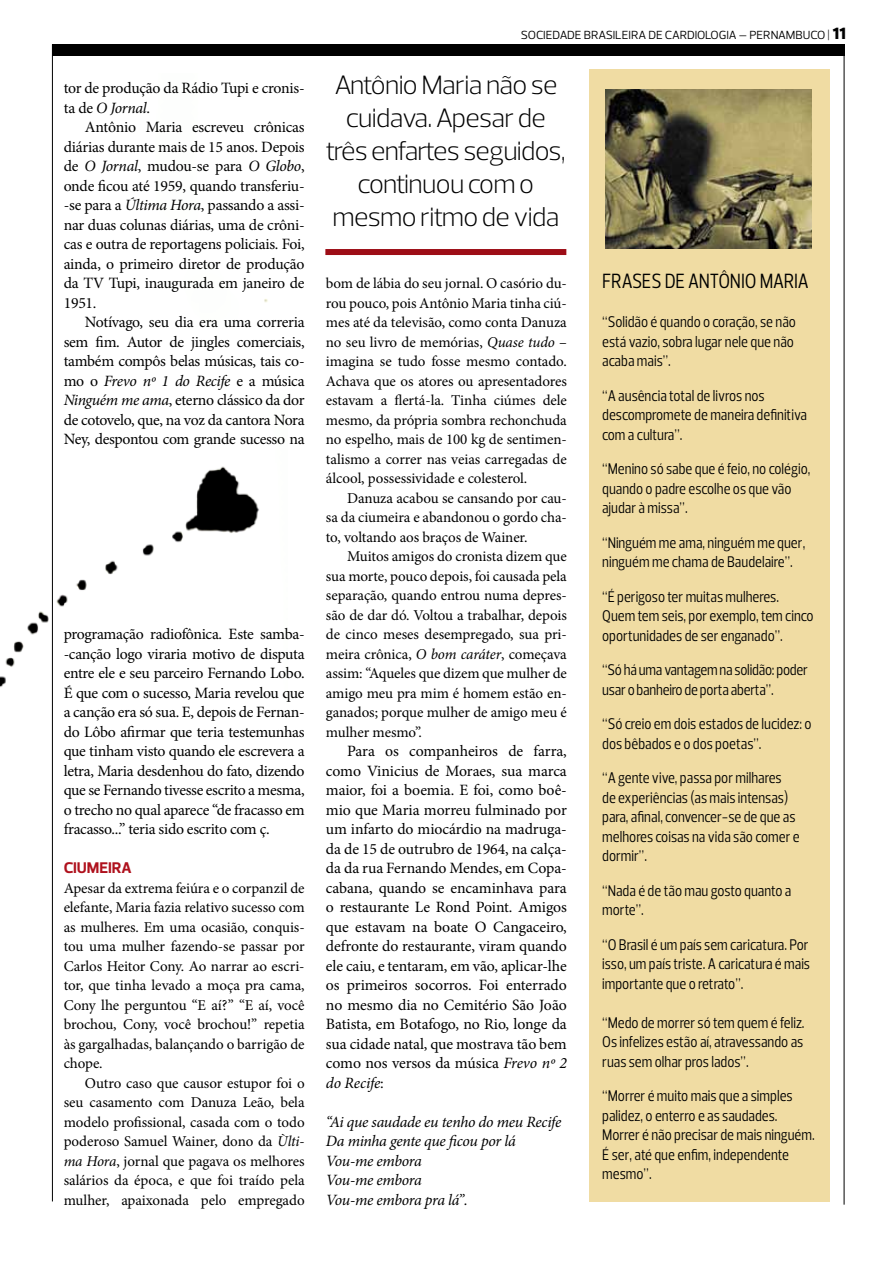
<style>
.page{position:relative;width:893px;height:1263px;background:#fff}
.page>*{position:absolute;margin:0;border:0;box-sizing:border-box;transform-origin:0 0}
.t1{font:300 27px/33px "Prelo";letter-spacing:-.025em;color:#000;text-align:center}
.t2{font:21px "Prelo Condensed";letter-spacing:-.01em;color:#000}
.t3{font:15.75px/19.5px "Minion Pro";letter-spacing:-.015em;color:#000;text-align:justify}
.t4{font:15.75px/19.5px "Prelo Condensed";color:#000}
.t5{font:italic 15.75px/19.5px "Minion Pro";letter-spacing:-.02em;color:#000}
.t6{font:700 15.75px "Prelo";letter-spacing:-.005em;color:#af111d}
.t7{font:15px/19.5px "Minion Pro";letter-spacing:-.005em;color:#000;text-align:justify}
.t8{font:12px "Prelo";letter-spacing:-.01em;color:#000}
.s1{font-style:italic}
.s2{font-weight:900;font-size:16.5px}
</style>
<div class="page">
<hr style="left:844px;top:54px;width:1px;height:1150px;background:#000">
<div style="left:52px;top:44px;width:792px;height:12px;background:#000"></div>
<img style="left:0;top:73px;width:268px;height:688px">
<div style="left:325px;top:249px;width:241px;height:6px;background:#9d0d16"></div>
<div style="left:589px;top:69px;width:241px;height:1132px;background:#f0dca3"></div>
<img style="left:605px;top:90px;width:207px;height:159px">
<hr style="left:52px;top:44px;width:1px;height:1157px;background:#000">
<p class="t3" style="left:64px;top:78px;width:242px">tor de produção da Rádio Tupi e cronis&shy;ta de <span class="s1">O Jornal</span>.</p>
<p class="t3" style="left:64px;top:117px;width:242px;text-indent:21px">Antônio Maria escreveu crônicas diárias durante mais de 15 anos. Depois de <span class="s1">O Jornal</span>, mudou-se para <span class="s1">O Globo</span>, onde ficou até 1959, quando transferiu--se para a <span class="s1">Última Hora</span>, passando a assi&shy;nar duas colunas diárias, uma de crôni&shy;cas e outra de reportagens policiais. Foi, ainda, o primeiro diretor de produção da TV Tupi, inaugurada em janeiro de 1951.</p>
<p class="t3" style="left:64px;top:312px;width:242px;text-indent:21px">Notívago, seu dia era uma correria sem fim. Autor de jingles comerciais, também compôs belas músicas, tais co&shy;mo o <span class="s1">Frevo nº 1 do Recife</span> e a música <span class="s1">Ninguém me ama</span>, eterno clássico da dor de cotovelo, que, na voz da cantora Nora Ney, despontou com grande sucesso na</p>
<p class="t3" style="left:64px;top:624px;width:242px">programação radiofônica. Este samba--canção logo viraria motivo de disputa entre ele e seu parceiro Fernando Lobo.<br>É que com o sucesso, Maria revelou que a canção era só sua. E, depois de Fernan&shy;do Lôbo afirmar que teria testemunhas que tinham visto quando ele escrevera a letra, Maria desdenhou do fato, dizendo que se Fernando tivesse escrito a mesma, o trecho no qual aparece “de fracasso em fracasso...” teria sido escrito com ç.</p>
<p class="t6" style="left:64px;top:858px;width:70px">CIUMEIRA</p>
<p class="t7" style="left:64px;top:878px;width:242px">Apesar da extrema feiúra e o corpanzil de elefante, Maria fazia relativo sucesso com as mulheres. Em uma ocasião, conquis&shy;tou uma mulher fazendo-se passar por Carlos Heitor Cony. Ao narrar ao escri&shy;tor, que tinha levado a moça pra cama, Cony lhe perguntou “E aí?” “E aí, você brochou, Cony, você brochou!” repetia às gargalhadas, balançando o barrigão de chope.</p>
<p class="t7" style="left:64px;top:1073px;width:242px;text-indent:21px">Outro caso que causor estupor foi o seu casamento com Danuza Leão, bela modelo profissional, casada com o todo poderoso Samuel Wainer, dono da <span class="s1">Ùlti&shy;ma Hora</span>, jornal que pagava os melhores salários da época, e que foi traído pela mulher, apaixonada pelo empregado</p>
<p class="t8" style="left:521px;top:28px;width:326px">SOCIEDADE BRASILEIRA DE CARDIOLOGIA – PERNAMBUCO | <span class="s2">11</span></p>
<h1 class="t1" style="left:326px;top:68px;width:242px">Antônio Maria não se cuidava. Apesar de três enfartes seguidos, continuou com o mesmo ritmo de vida</h1>
<p class="t7" style="left:326px;top:274px;width:242px">bom de lábia do seu jornal. O casório du&shy;rou pouco, pois Antônio Maria tinha ciú&shy;mes até da televisão, como conta Danuza no seu livro de memórias, <span class="s1">Quase tudo</span> – imagina se tudo fosse mesmo contado.<br>Achava que os atores ou apresentadores estavam a flertá-la. Tinha ciúmes dele mesmo, da própria sombra rechonchuda no espelho, mais de 100 kg de sentimen&shy;talismo a correr nas veias carregadas de álcool, possessividade e colesterol.</p>
<p class="t7" style="left:326px;top:488px;width:242px;text-indent:21px">Danuza acabou se cansando por cau&shy;sa da ciumeira e abandonou o gordo cha&shy;to, voltando aos braços de Wainer.</p>
<p class="t7" style="left:326px;top:547px;width:242px;text-indent:21px">Muitos amigos do cronista dizem que sua morte, pouco depois, foi causada pela separação, quando entrou numa depres&shy;são de dar dó. Voltou a trabalhar, depois de cinco meses desempregado, sua pri&shy;meira crônica, <span class="s1">O bom caráter</span>, começava assim: “Aqueles que dizem que mulher de amigo meu pra mim é homem estão en&shy;ganados; porque mulher de amigo meu é mulher mesmo”.</p>
<p class="t3" style="left:326px;top:741px;width:242px;text-indent:21px">Para os companheiros de farra, como Vinicius de Moraes, sua marca maior, foi a boemia. E foi, como boê&shy;mio que Maria morreu fulminado por um infarto do miocárdio na madruga&shy;da de 15 de outrubro de 1964, na calça&shy;da da rua Fernando Mendes, em Copa&shy;cabana, quando se encaminhava para o restaurante Le Rond Point. Amigos que estavam na boate O Cangaceiro, defronte do restaurante, viram quando ele caiu, e tentaram, em vão, aplicar-lhe os primeiros socorros. Foi enterrado no mesmo dia no Cemitério São João Batista, em Botafogo, no Rio, longe da sua cidade natal, que mostrava tão bem como nos versos da música <span class="s1">Frevo nº 2 do Recife</span>:</p>
<p class="t5" style="left:326px;top:1112px;width:237px">“Ai que saudade eu tenho do meu Recife<br>Da minha gente que ficou por lá<br>Vou-me embora<br>Vou-me embora<br>Vou-me embora pra lá”.</p>
<h2 class="t2" style="left:602px;top:268px;width:208px">FRASES DE ANTÔNIO MARIA</h2>
<p class="t4" style="left:602px;top:312px;width:195px">“Solidão é quando o coração, se não está vazio, sobra lugar nele que não acaba mais”.</p>
<p class="t4" style="left:602px;top:386px;width:206px">“A ausência total de livros nos descompromete de maneira definitiva com a cultura”.</p>
<p class="t4" style="left:602px;top:459px;width:210px">“Menino só sabe que é feio, no colégio, quando o padre escolhe os que vão ajudar à missa”.</p>
<p class="t4" style="left:602px;top:533px;width:205px">“Ninguém me ama, ninguém me quer, ninguém me chama de Baudelaire”.</p>
<p class="t4" style="left:602px;top:587px;width:213px">“É perigoso ter muitas mulheres.<br>Quem tem seis, por exemplo, tem cinco oportunidades de ser enganado”.</p>
<p class="t4" style="left:602px;top:660px;width:207px">“Só há uma vantagem na solidão: poder usar o banheiro de porta aberta”.</p>
<p class="t4" style="left:602px;top:714px;width:211px">“Só creio em dois estados de lucidez: o dos bêbados e o dos poetas”.</p>
<p class="t4" style="left:602px;top:768px;width:199px">“A gente vive, passa por milhares<br>de experiências (as mais intensas) para, afinal, convencer-se de que as melhores coisas na vida são comer e dormir”.</p>
<p class="t4" style="left:602px;top:880px;width:191px">“Nada é de tão mau gosto quanto a morte”.</p>
<p class="t4" style="left:602px;top:934px;width:209px;text-align:justify">“O Brasil é um país sem caricatura. Por isso, um país triste. A caricatura é mais importante que o retrato”.</p>
<p class="t4" style="left:602px;top:1012px;width:204px;text-align:justify">“Medo de morrer só tem quem é feliz.<br>Os infelizes estão aí, atravessando as ruas sem olhar pros lados”.</p>
<p class="t4" style="left:602px;top:1086px;width:214px">“Morrer é muito mais que a simples palidez, o enterro e as saudades.<br>Morrer é não precisar de mais ninguém.<br>É ser, até que enfim, independente mesmo”.</p>
</div>
